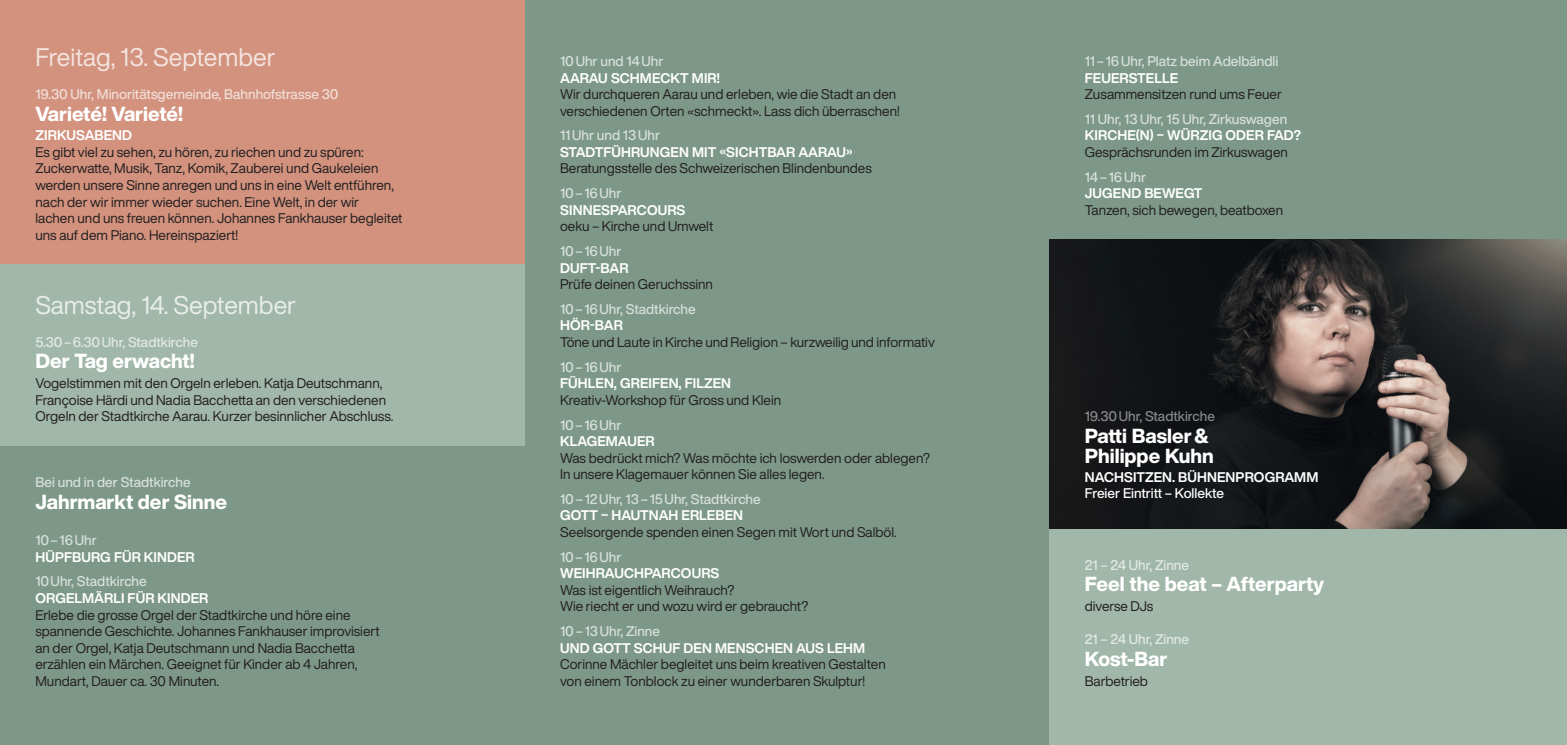
<style>
.page{position:relative;width:1567px;height:745px;background:#fff}
.page>*{position:absolute;margin:0;border:0;box-sizing:border-box;transform-origin:0 0}
.t1{font:25px "Helvetica Now Display";color:rgb(255 255 255/.75)}
.t2{font:800 20px "Helvetica Now Display";color:#fff}
.t3{font:13.75px/16.5px "Helvetica Now Display";color:#231f20}
.t4{font:500 13.75px "Helvetica Now Display";color:rgb(255 255 255/.7)}
.t5{font:700 13.75px "Helvetica Now Display";letter-spacing:.01em;color:#fff}
.t6{font:500 13.75px "Helvetica Now Display";color:#fff}
.t7{font:500 13.75px "Helvetica Now Display";color:rgb(255 255 255/.5)}
</style>
<div class="page">
<div style="left:524px;top:0;width:525px;height:744px;background:#7d9888"></div>
<div style="left:0;top:0;width:524px;height:264px;background:#d2927e"></div>
<div style="left:0;top:446px;width:524px;height:298px;background:#7d9888"></div>
<div style="left:1049px;top:0;width:517px;height:239px;background:#7d9888"></div>
<div style="left:1049px;top:528px;width:517px;height:216px;background:#a1b7aa"></div>
<div style="left:0;top:264px;width:524px;height:182px;background:#a1b7aa"></div>
<img style="left:1049px;top:239px;width:517px;height:289px">
<p class="t1" style="left:35px;top:48px;width:242px">Freitag, 13. September</p>
<p class="t4" style="left:35px;top:89px;width:304px">19.30 Uhr, Minoritätsgemeinde, Bahnhofstrasse 30</p>
<p class="t2" style="left:35px;top:106px;width:149px">Varieté! Varieté!</p>
<p class="t5" style="left:36px;top:130px;width:98px">ZIRKUSABEND</p>
<p class="t3" style="left:35px;top:145px;width:330px">Es gibt viel zu sehen, zu hören, zu riechen und zu spüren:</p>
<p class="t3" style="left:35px;top:162px;width:360px">Zuckerwatte, Musik, Tanz, Komik, Zauberei und Gaukeleien werden unsere Sinne anregen und uns in eine Welt entführen, nach der wir immer wieder suchen. Eine Welt, in der wir</p>
<p class="t3" style="left:35px;top:211px;width:368px">lachen und uns freuen können. Johannes Fankhauser begleitet uns auf dem Piano. Hereinspaziert!</p>
<p class="t1" style="left:35px;top:296px;width:262px">Samstag, 14. September</p>
<p class="t4" style="left:35px;top:337px;width:164px">5.30–6.30Uhr, Stadtkirche</p>
<p class="t2" style="left:35px;top:354px;width:161px">Der Tag erwacht!</p>
<p class="t3" style="left:35px;top:376px;width:359px">Vogelstimmen mit den Orgeln erleben. Katja Deutschmann,<br>Françoise Härdi und Nadia Bacchetta an den verschiedenen<br>Orgeln der Stadtkirche Aarau. Kurzer besinnlicher Abschluss.</p>
<p class="t4" style="left:35px;top:477px;width:157px">Bei und in der Stadtkirche</p>
<p class="t2" style="left:35px;top:494px;width:193px">Jahrmarkt der Sinne</p>
<p class="t4" style="left:35px;top:535px;width:63px">10– 16 Uhr</p>
<p class="t5" style="left:36px;top:551px;width:161px">HÜPFBURG FÜR KINDER</p>
<p class="t4" style="left:35px;top:576px;width:113px">10Uhr, Stadtkirche</p>
<p class="t5" style="left:36px;top:592px;width:174px">ORGELMÄRLI FÜR KINDER</p>
<p class="t3" style="left:35px;top:607px;width:317px">Erlebe die grosse Orgel der Stadtkirche und höre eine</p>
<p class="t3" style="left:35px;top:624px;width:346px">spannende Geschichte. Johannes Fankhauser improvisiert</p>
<p class="t3" style="left:35px;top:640px;width:321px">an der Orgel, Katja Deutschmann und Nadia Bacchetta</p>
<p class="t3" style="left:35px;top:657px;width:323px">erzählen ein Märchen. Geeignet für Kinder ab 4 Jahren,</p>
<p class="t3" style="left:35px;top:673px;width:185px">Mundart, Dauer ca. 30 Minuten.</p>
<p class="t4" style="left:560px;top:56px;width:105px">10 Uhr und 14 Uhr</p>
<p class="t5" style="left:560px;top:73px;width:161px">AARAU SCHMECKT MIR!</p>
<p class="t3" style="left:560px;top:87px;width:337px">Wir durchqueren Aarau und erleben, wie die Stadt an den</p>
<p class="t3" style="left:560px;top:104px;width:341px">verschiedenen Orten «schmeckt». Lass dich überraschen!</p>
<p class="t4" style="left:560px;top:130px;width:101px">11 Uhr und 13 Uhr</p>
<p class="t5" style="left:560px;top:147px;width:294px">STADTFÜHRUNGEN MIT «SICHTBAR AARAU»</p>
<p class="t3" style="left:560px;top:162px;width:313px">Beratungsstelle des Schweizerischen Blindenbundes</p>
<p class="t4" style="left:560px;top:188px;width:63px">10– 16 Uhr</p>
<p class="t5" style="left:560px;top:205px;width:127px">SINNESPARCOURS</p>
<p class="t3" style="left:560px;top:219px;width:155px">oeku – Kirche und Umwelt</p>
<p class="t4" style="left:560px;top:246px;width:63px">10– 16 Uhr</p>
<p class="t5" style="left:560px;top:262px;width:70px">DUFT-BAR</p>
<p class="t3" style="left:560px;top:277px;width:154px">Prüfe deinen Geruchssinn</p>
<p class="t4" style="left:560px;top:304px;width:137px">10– 16 Uhr, Stadtkirche</p>
<p class="t5" style="left:560px;top:320px;width:64px">HÖR-BAR</p>
<p class="t3" style="left:560px;top:335px;width:376px">Töne und Laute in Kirche und Religion – kurzweilig und informativ</p>
<p class="t4" style="left:560px;top:361px;width:63px">10– 16 Uhr</p>
<p class="t5" style="left:560px;top:378px;width:172px">FÜHLEN, GREIFEN, FILZEN</p>
<p class="t3" style="left:560px;top:393px;width:222px">Kreativ-Workshop für Gross und Klein</p>
<p class="t4" style="left:560px;top:419px;width:63px">10– 16 Uhr</p>
<p class="t5" style="left:560px;top:436px;width:96px">KLAGEMAUER</p>
<p class="t3" style="left:560px;top:450px;width:371px">Was bedrückt mich? Was möchte ich loswerden oder ablegen?<br>In unsere Klagemauer können Sie alles legen.</p>
<p class="t4" style="left:560px;top:493px;width:202px">10 – 12 Uhr, 13 – 15 Uhr, Stadtkirche</p>
<p class="t5" style="left:560px;top:510px;width:184px">GOTT – HAUTNAH ERLEBEN</p>
<p class="t3" style="left:560px;top:525px;width:338px">Seelsorgende spenden einen Segen mit Wort und Salböl.</p>
<p class="t4" style="left:560px;top:551px;width:63px">10– 16 Uhr</p>
<p class="t5" style="left:560px;top:568px;width:161px">WEIHRAUCHPARCOURS</p>
<p class="t3" style="left:560px;top:582px;width:176px">Was ist eigentlich Weihrauch?</p>
<p class="t3" style="left:560px;top:599px;width:250px">Wie riecht er und wozu wird er gebraucht?</p>
<p class="t4" style="left:560px;top:625px;width:102px">10 – 13 Uhr, Zinne</p>
<p class="t5" style="left:560px;top:642px;width:306px">UND GOTT SCHUF DEN MENSCHEN AUS LEHM</p>
<p class="t3" style="left:560px;top:657px;width:327px">Corinne Mächler begleitet uns beim kreativen Gestalten</p>
<p class="t3" style="left:560px;top:673px;width:306px">von einem Tonblock zu einer wunderbaren Skulptur!</p>
<p class="t4" style="left:1084px;top:56px;width:195px">11 – 16 Uhr, Platz beim Adelbändli</p>
<p class="t5" style="left:1084px;top:73px;width:95px">FEUERSTELLE</p>
<p class="t3" style="left:1084px;top:87px;width:199px">Zusammensitzen rund ums Feuer</p>
<p class="t4" style="left:1084px;top:114px;width:204px">11 Uhr, 13 Uhr, 15 Uhr, Zirkuswagen</p>
<p class="t5" style="left:1084px;top:130px;width:218px">KIRCHE(N) – WÜRZIG ODER FAD?</p>
<p class="t3" style="left:1084px;top:145px;width:204px">Gesprächsrunden im Zirkuswagen</p>
<p class="t4" style="left:1084px;top:172px;width:63px">14 – 16 Uhr</p>
<p class="t5" style="left:1084px;top:188px;width:119px">JUGEND BEWEGT</p>
<p class="t3" style="left:1084px;top:203px;width:200px">Tanzen, sich bewegen, beatboxen</p>
<p class="t7" style="left:1084px;top:411px;width:132px">19.30Uhr, Stadtkirche</p>
<p class="t2" style="left:1084px;top:428px;width:125px">Patti Basler &amp;</p>
<p class="t2" style="left:1084px;top:448px;width:131px">Philippe Kuhn</p>
<p class="t5" style="left:1084px;top:471px;width:235px">NACHSITZEN. BÜHNENPROGRAMM</p>
<p class="t6" style="left:1084px;top:488px;width:141px">Freier Eintritt – Kollekte</p>
<p class="t4" style="left:1084px;top:559px;width:106px">21 – 24 Uhr, Zinne</p>
<p class="t2" style="left:1084px;top:577px;width:241px">Feel the beat – Afterparty</p>
<p class="t3" style="left:1084px;top:599px;width:70px">diverse DJs</p>
<p class="t4" style="left:1084px;top:634px;width:106px">21 – 24 Uhr, Zinne</p>
<p class="t2" style="left:1084px;top:651px;width:84px">Kost-Bar</p>
<p class="t3" style="left:1084px;top:673px;width:65px">Barbetrieb</p>
</div>
